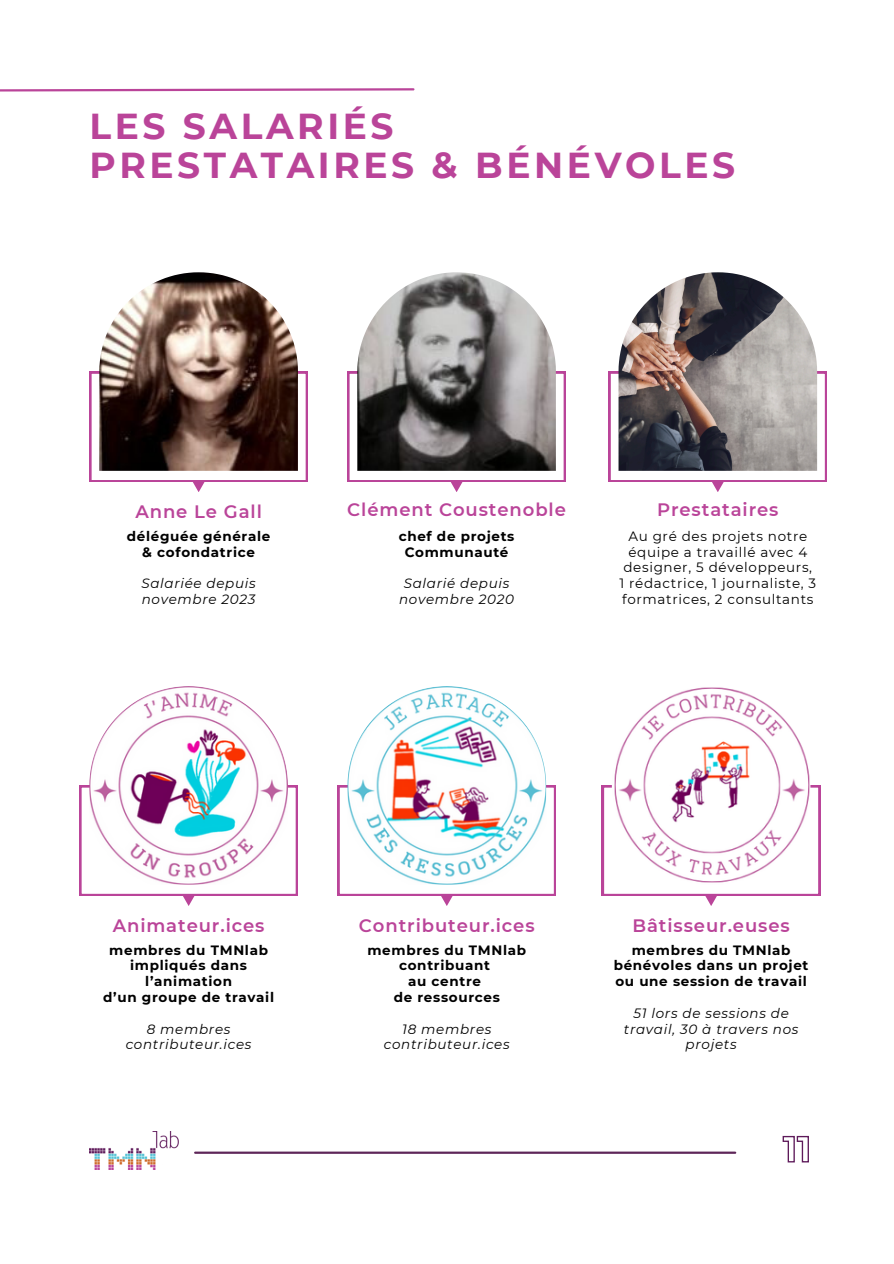
<style>
.page{position:relative;width:894px;height:1264px;background:#fff}
.page>*{position:absolute;margin:0;border:0;box-sizing:border-box;transform-origin:0 0}
.t1{font:700 36px/39.3px "Montserrat";letter-spacing:.1em;color:#ba4499}
.t2{font:600 18px "Montserrat";letter-spacing:.05em;color:#ba4499}
.t3{font:700 13.5px/15.8px "Montserrat";letter-spacing:.05em;color:#000;text-align:center}
.t4{font:italic 13.5px/15.8px "Montserrat";letter-spacing:.05em;color:#000;text-align:center}
.t5{font:13.5px/15.8px "Montserrat";letter-spacing:.05em;color:#000;text-align:center}
</style>
<div class="page">
<svg style="left:0;top:88px;width:415px;height:4px"></svg>
<img style="left:99px;top:272px;width:199px;height:99px">
<img style="left:357px;top:272px;width:198px;height:99px">
<svg style="left:89px;top:371px;width:219px;height:121px"></svg>
<svg style="left:347px;top:371px;width:218px;height:121px"></svg>
<hr style="left:195px;top:1151px;width:540px;height:2px;background:#5e2659">
<img style="left:89px;top:1131px;width:89px;height:38px">
<img style="left:89px;top:686px;width:199px;height:99px">
<svg style="left:79px;top:785px;width:219px;height:121px"></svg>
<img style="left:347px;top:686px;width:199px;height:99px">
<svg style="left:337px;top:785px;width:219px;height:121px"></svg>
<svg style="left:782px;top:1135px;width:27px;height:28px"></svg>
<img style="left:618px;top:272px;width:198px;height:99px">
<svg style="left:608px;top:371px;width:218px;height:121px"></svg>
<img style="left:614px;top:687px;width:196px;height:98px">
<svg style="left:601px;top:785px;width:219px;height:121px"></svg>
<p class="t1" style="left:89px;top:106px;width:647px">LES SALARIÉS<br>PRESTATAIRES &amp; BÉNÉVOLES</p>
<p class="t2" style="left:135px;top:500px;width:128px">Anne Le Gall</p>
<h3 class="t2" style="left:347px;top:498px;width:220px">Clément Coustenoble</h3>
<h4 class="t3" style="left:127px;top:528px;width:145px">déléguée générale &amp; cofondatrice</h4>
<p class="t4" style="left:141px;top:575px;width:116px">Salariée depuis</p>
<p class="t4" style="left:142px;top:591px;width:115px">novembre 2023</p>
<p class="t3" style="left:398px;top:528px;width:117px">chef de projets<br>Communauté</p>
<h3 class="t4" style="left:403px;top:575px;width:107px">Salarié depuis</h3>
<h4 class="t4" style="left:399px;top:591px;width:116px">novembre 2020</h4>
<h3 class="t2" style="left:657px;top:498px;width:123px">Prestataires</h3>
<h4 class="t5" style="left:619px;top:528px;width:198px">Au gré des projets notre équipe a travaillé avec 4 designer, 5 développeurs,<br>1 rédactrice, 1 journaliste, 3 formatrices, 2 consultants</h4>
<p class="t2" style="left:113px;top:914px;width:153px">Animateur.ices</p>
<p class="t3" style="left:103px;top:942px;width:172px">membres du TMNlab impliqués dans l’animation<br>d’un groupe de travail</p>
<h3 class="t4" style="left:147px;top:1020px;width:85px">8 membres</h3>
<p class="t4" style="left:126px;top:1036px;width:127px">contributeur.ices</p>
<h3 class="t2" style="left:359px;top:914px;width:177px">Contributeur.ices</h3>
<h4 class="t3" style="left:367px;top:942px;width:160px">membres du TMNlab contribuant<br>au centre</h4>
<p class="t3" style="left:393px;top:989px;width:108px">de ressources</p>
<p class="t4" style="left:384px;top:1020px;width:127px">18 membres contributeur.ices</p>
<h3 class="t2" style="left:632px;top:914px;width:159px">Bâtisseur.euses</h3>
<p class="t3" style="left:613px;top:942px;width:196px">membres du TMNlab bénévoles dans un projet ou une session de travail</p>
<p class="t4" style="left:623px;top:1005px;width:176px">51 lors de sessions de travail, 30 à travers nos projets</p>
</div>
